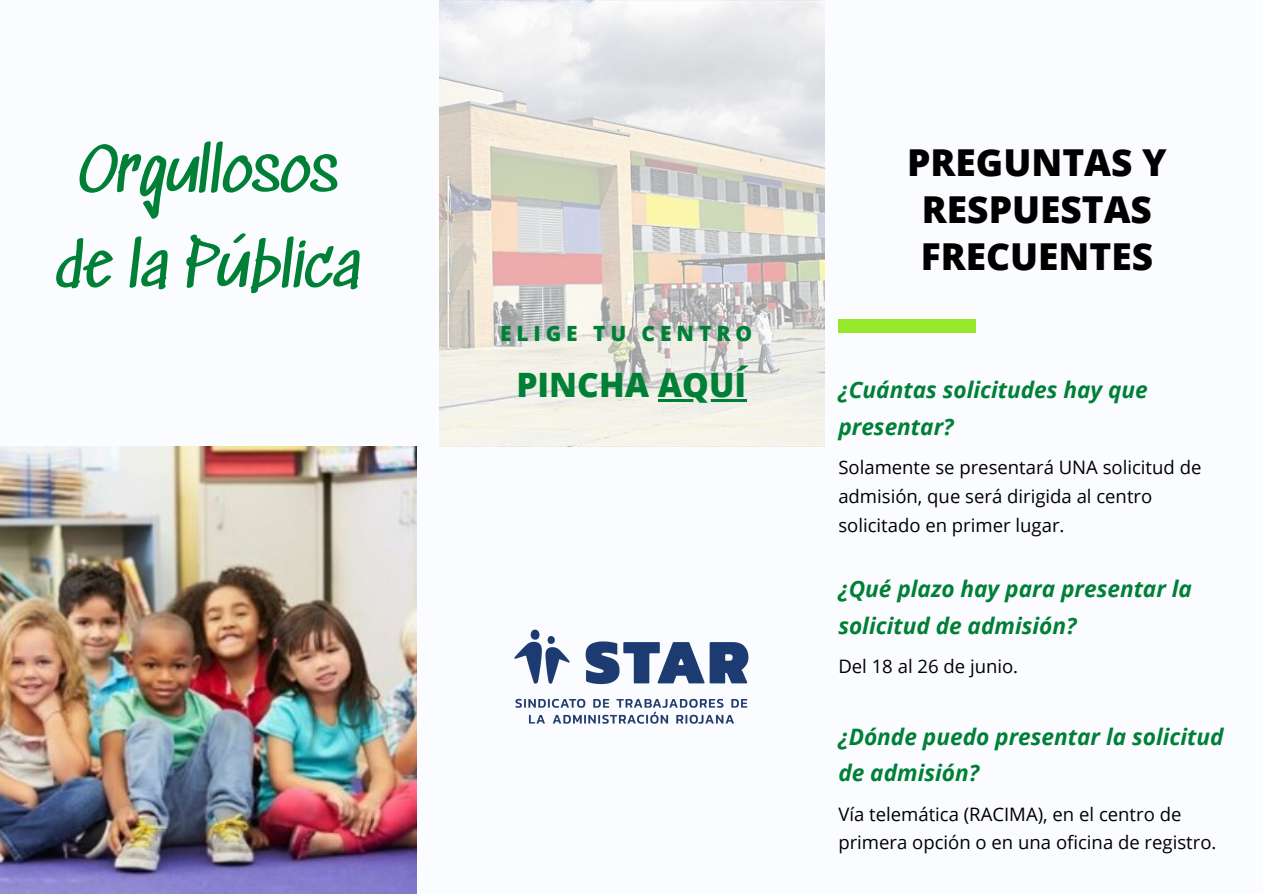
<style>
.page{position:relative;width:1263px;height:894px;background:#fff}
.page>*{position:absolute;margin:0;border:0;box-sizing:border-box;transform-origin:0 0}
.t1{font:60px/94.9px "Sedgwick Ave";color:#008037;text-align:center}
.t2{font:800 37.05px/46.8px "Open Sans";color:#000;text-align:center}
.t3{font:800 33.6px "Open Sans";color:#008037}
.t4{font:italic 700 22.65px/36.2px "Open Sans";color:#008037}
.t5{font:800 21px "Open Sans";letter-spacing:.235em;color:#008037}
.t6{font:18.6px/28.7px "Open Sans";color:#000}
</style>
<div class="page">
<div style="left:0;top:0;width:1263px;height:893px;background:#fbfcff"></div>
<img style="left:439px;top:0;width:385px;height:446px">
<img style="left:0;top:446px;width:416px;height:447px">
<div style="left:838px;top:319px;width:137px;height:13px;background:#96e82a"></div>
<img style="left:400px;top:518px;width:349px;height:327px">
<hr style="left:658px;top:399px;width:88px;height:2px;background:#008037">
<h1 class="t1" style="left:56px;top:128px;width:307px">Orgullosos de la Pública</h1>
<p class="t5" style="left:500px;top:318px;width:254px">ELIGE TU CENTRO</p>
<h3 class="t3" style="left:516px;top:361px;width:231px">PINCHA AQUÍ</h3>
<h2 class="t2" style="left:907px;top:138px;width:261px">PREGUNTAS Y<br>RESPUESTAS<br>FRECUENTES</h2>
<p class="t4" style="left:838px;top:371px;width:311px">¿Cuántas solicitudes hay que presentar?</p>
<p class="t6" style="left:838px;top:452px;width:365px">Solamente se presentará UNA solicitud de admisión, que será dirigida al centro solicitado en primer lugar.</p>
<p class="t4" style="left:838px;top:570px;width:355px">¿Qué plazo hay para presentar la solicitud de admisión?</p>
<p class="t6" style="left:838px;top:651px;width:181px">Del 18 al 26 de junio.</p>
<p class="t4" style="left:838px;top:717px;width:387px">¿Dónde puedo presentar la solicitud de admisión?</p>
<p class="t6" style="left:838px;top:798px;width:380px">Vía telemática (RACIMA), en el centro de primera opción o en una oficina de registro.</p>
</div>
